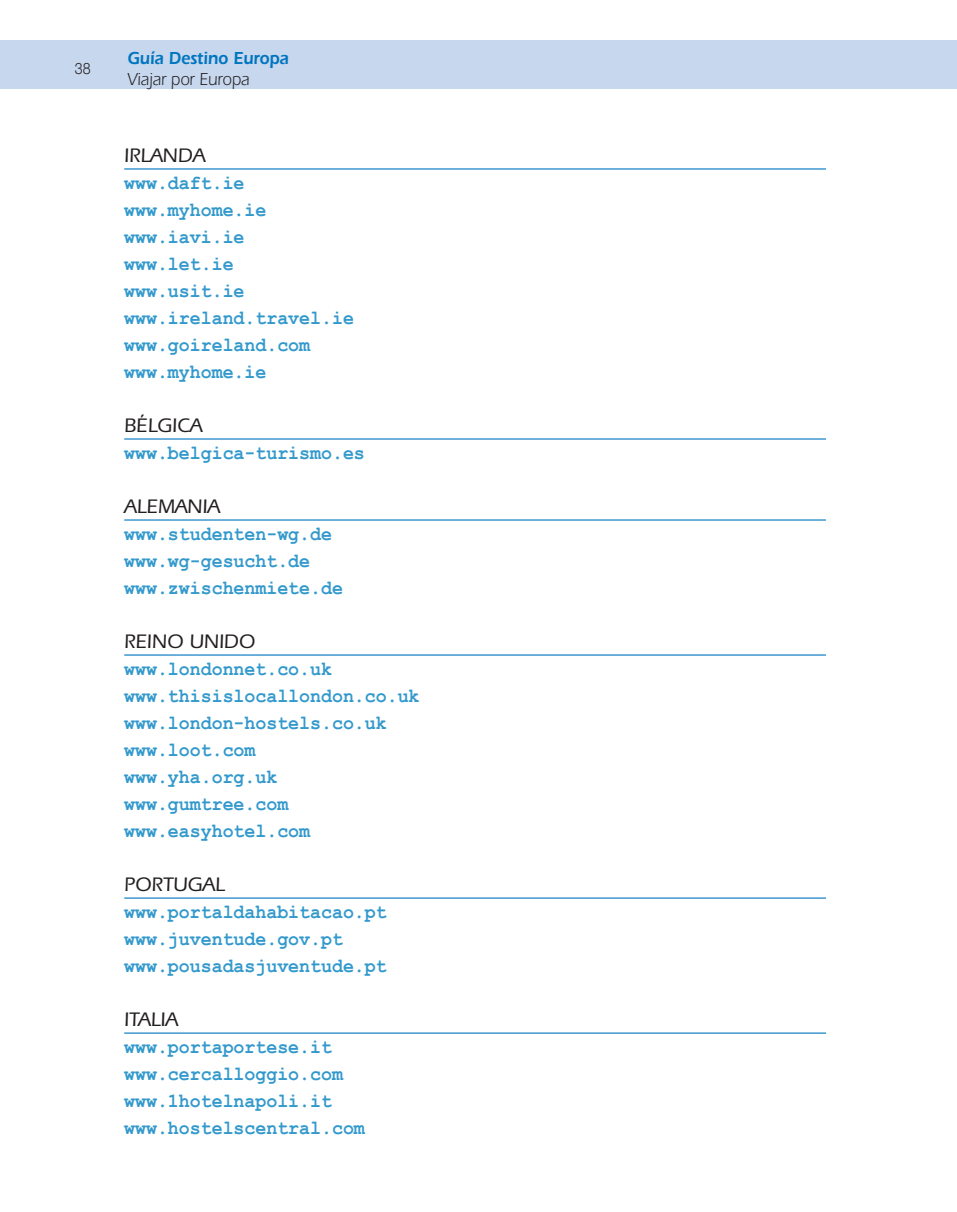
<style>
.page{position:relative;width:957px;height:1212px;background:#fff}
.page>*{position:absolute;margin:0;border:0;box-sizing:border-box;transform-origin:0 0}
.tst_orokorra_2maila{font:700 20.25px "Courier New";color:#39c;scale:.9 1}
.azpimarratuak{font:500 20.25px "Itc Eras";color:#231f20}
.t1{font:600 18px "Itc Eras";color:#0075bf;scale:.9 1}
.t2{font:18px "Itc Eras";color:#231f20;scale:.9 1}
.t3{font:300 15.75px "Helvetica Neue";color:#231f20;scale:.9 1}
</style>
<div class="page">
<div style="left:0;top:40px;width:957px;height:49px;background:#c6d7ee"></div>
<hr style="left:124px;top:168px;width:702px;height:2px;background:#0075bf">
<hr style="left:124px;top:438px;width:702px;height:2px;background:#0075bf">
<hr style="left:124px;top:519px;width:702px;height:2px;background:#0075bf">
<hr style="left:124px;top:654px;width:702px;height:2px;background:#0075bf">
<hr style="left:124px;top:897px;width:702px;height:2px;background:#0075bf">
<hr style="left:124px;top:1032px;width:702px;height:2px;background:#0075bf">
<p class="t3" style="left:75px;top:59px;width:19px">38</p>
<p class="t1" style="left:128px;top:47px;width:180px">Guía Destino Europa</p>
<p class="t2" style="left:128px;top:69px;width:137px">Viajar por Europa</p>
<p class="azpimarratuak" style="left:124px;top:144px;width:82px">IRLANDA</p>
<p class="tst_orokorra_2maila" style="left:124px;top:170px;width:135px">www.daft.ie</p>
<p class="tst_orokorra_2maila" style="left:124px;top:197px;width:159px">www.myhome.ie</p>
<p class="tst_orokorra_2maila" style="left:124px;top:224px;width:135px">www.iavi.ie</p>
<p class="tst_orokorra_2maila" style="left:124px;top:251px;width:123px">www.let.ie</p>
<p class="tst_orokorra_2maila" style="left:124px;top:278px;width:135px">www.usit.ie</p>
<p class="tst_orokorra_2maila" style="left:124px;top:305px;width:257px">www.ireland.travel.ie</p>
<p class="tst_orokorra_2maila" style="left:124px;top:332px;width:208px">www.goireland.com</p>
<p class="tst_orokorra_2maila" style="left:124px;top:359px;width:159px">www.myhome.ie</p>
<p class="azpimarratuak" style="left:124px;top:414px;width:80px">BÉLGICA</p>
<p class="tst_orokorra_2maila" style="left:124px;top:440px;width:269px">www.belgica-turismo.es</p>
<p class="azpimarratuak" style="left:124px;top:495px;width:97px">ALEMANIA</p>
<p class="tst_orokorra_2maila" style="left:124px;top:521px;width:232px">www.studenten-wg.de</p>
<p class="tst_orokorra_2maila" style="left:124px;top:548px;width:208px">www.wg-gesucht.de</p>
<p class="tst_orokorra_2maila" style="left:124px;top:575px;width:245px">www.zwischenmiete.de</p>
<p class="azpimarratuak" style="left:124px;top:630px;width:132px">REINO UNIDO</p>
<p class="tst_orokorra_2maila" style="left:124px;top:656px;width:232px">www.londonnet.co.uk</p>
<p class="tst_orokorra_2maila" style="left:124px;top:683px;width:330px">www.thisislocallondon.co.uk</p>
<p class="tst_orokorra_2maila" style="left:124px;top:710px;width:293px">www.london-hostels.co.uk</p>
<p class="tst_orokorra_2maila" style="left:124px;top:737px;width:147px">www.loot.com</p>
<p class="tst_orokorra_2maila" style="left:124px;top:764px;width:172px">www.yha.org.uk</p>
<p class="tst_orokorra_2maila" style="left:124px;top:791px;width:184px">www.gumtree.com</p>
<p class="tst_orokorra_2maila" style="left:124px;top:818px;width:208px">www.easyhotel.com</p>
<p class="azpimarratuak" style="left:124px;top:873px;width:102px">PORTUGAL</p>
<p class="tst_orokorra_2maila" style="left:124px;top:899px;width:293px">www.portaldahabitacao.pt</p>
<p class="tst_orokorra_2maila" style="left:124px;top:926px;width:245px">www.juventude.gov.pt</p>
<p class="tst_orokorra_2maila" style="left:124px;top:953px;width:293px">www.pousadasjuventude.pt</p>
<p class="azpimarratuak" style="left:124px;top:1008px;width:55px">ITALIA</p>
<p class="tst_orokorra_2maila" style="left:124px;top:1034px;width:232px">www.portaportese.it</p>
<p class="tst_orokorra_2maila" style="left:124px;top:1061px;width:245px">www.cercalloggio.com</p>
<p class="tst_orokorra_2maila" style="left:124px;top:1088px;width:232px">www.1hotelnapoli.it</p>
<p class="tst_orokorra_2maila" style="left:124px;top:1115px;width:269px">www.hostelscentral.com</p>
</div>
